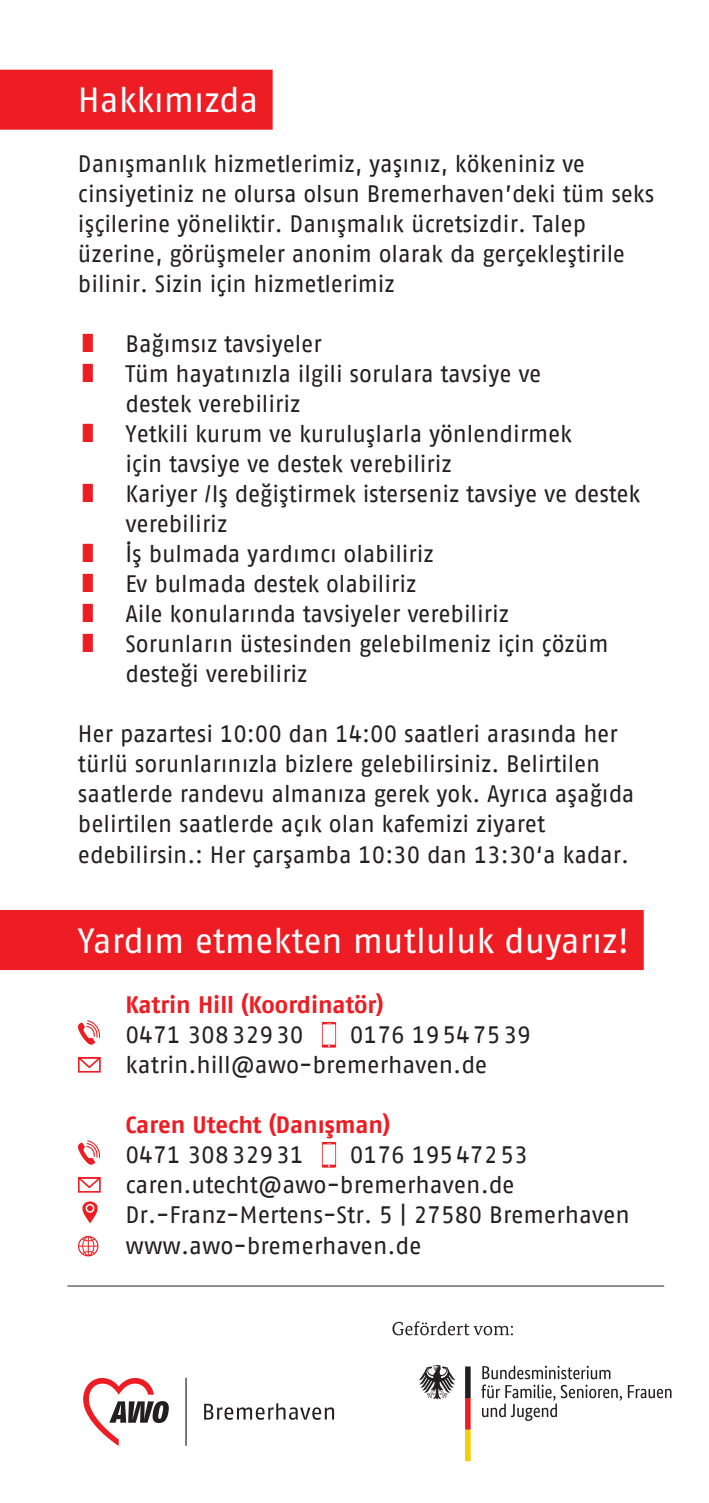
<style>
.page{position:relative;width:709px;height:1503px;background:#fff}
.page>*{position:absolute;margin:0;border:0;box-sizing:border-box;transform-origin:0 0}
.t1{font:35px "Fago Pro";letter-spacing:-.005em;color:#fff}
.t2{font:23.75px/30px "AWO Fago Office";color:#231f20}
.t3{font:700 23.75px/30px "AWO Fago Office";letter-spacing:-.005em;color:#ee1d23}
.s1{font-family:"Fago Pro"}
.s2{font-family:"Fago Pro";font-size:27.5px;color:#ee1d23}
.s3{font-weight:400;color:#231f20}
</style>
<div class="page">
<div style="left:0;top:70px;width:273px;height:60px;background:#ee1d23"></div>
<div style="left:0;top:910px;width:643px;height:60px;background:#ee1d23"></div>
<svg style="left:78px;top:1020px;width:23px;height:25px"></svg>
<svg style="left:322px;top:1022px;width:14px;height:25px"></svg>
<div style="left:78px;top:1057px;width:23px;height:15px;border:2px solid #ee1d23"></div>
<svg style="left:78px;top:1057px;width:23px;height:12px"></svg>
<svg style="left:78px;top:1140px;width:23px;height:25px"></svg>
<svg style="left:322px;top:1142px;width:14px;height:25px"></svg>
<div style="left:78px;top:1177px;width:23px;height:15px;border:2px solid #ee1d23"></div>
<svg style="left:78px;top:1177px;width:23px;height:12px"></svg>
<svg style="left:82px;top:1201px;width:16px;height:22px"></svg>
<svg style="left:78px;top:1236px;width:20px;height:20px"></svg>
<svg style="left:419px;top:1365px;width:36px;height:34px"></svg>
<svg style="left:465px;top:1366px;width:5px;height:95px"></svg>
<svg style="left:481px;top:1365px;width:190px;height:55px"></svg>
<svg style="left:392px;top:1321px;width:121px;height:14px"></svg>
<hr style="left:185px;top:1377px;width:2px;height:68px;background:#231f20">
<svg style="left:83px;top:1377px;width:86px;height:68px"></svg>
<svg style="left:204px;top:1403px;width:130px;height:16px"></svg>
<hr style="left:67px;top:1285px;width:597px;height:1px;background:#231f20">
<h1 class="t1" style="left:78px;top:79px;width:182px">Hakkımızda</h1>
<p class="t2" style="left:78px;top:149px;width:578px">Danı<span class="s1">ş</span>manlık hizmetlerimiz, ya<span class="s1">ş</span>ınız, kökeniniz ve cinsiyetiniz ne olursa olsun Bremerhaven’deki tüm seks i<span class="s1">ş</span>çilerine yöneliktir. Danı<span class="s1">ş</span>malık ücretsizdir. Talep üzerine, görü<span class="s1">ş</span>meler anonim olarak da gerçekle<span class="s1">ş</span>tirile bilinir. Sizin için hizmetlerimiz</p>
<p class="t2" style="left:78px;top:329px;width:245px"><span class="s2">▮</span> Ba<span class="s1">ğ</span>ımsız tavsiyeler</p>
<p class="t2" style="left:78px;top:359px;width:465px"><span class="s2">▮</span> Tüm hayatınızla ilgili sorulara tavsiye ve</p>
<p class="t2" style="left:125px;top:389px;width:176px">destek verebiliriz</p>
<p class="t2" style="left:78px;top:419px;width:496px"><span class="s2">▮</span> Yetkili kurum ve kurulu<span class="s1">ş</span>larla yönlendirmek</p>
<p class="t2" style="left:125px;top:449px;width:328px">için tavsiye ve destek verebiliriz</p>
<p class="t2" style="left:78px;top:479px;width:564px"><span class="s2">▮</span> Kariyer /I<span class="s1">ş</span> de<span class="s1">ğ</span>i<span class="s1">ş</span>tirmek isterseniz tavsiye ve destek</p>
<p class="t2" style="left:125px;top:509px;width:103px">verebiliriz</p>
<p class="t2" style="left:78px;top:539px;width:357px"><span class="s2">▮</span> <span class="s1">İş</span> bulmada yardımcı olabiliriz</p>
<p class="t2" style="left:78px;top:569px;width:340px"><span class="s2">▮</span> Ev bulmada destek olabiliriz</p>
<p class="t2" style="left:78px;top:599px;width:432px"><span class="s2">▮</span> Aile konularında tavsiyeler verebiliriz</p>
<p class="t2" style="left:78px;top:629px;width:532px"><span class="s2">▮</span> Sorunların üstesinden gelebilmeniz için çözüm</p>
<p class="t2" style="left:125px;top:659px;width:183px">deste<span class="s1">ğ</span>i verebiliriz</p>
<p class="t2" style="left:78px;top:719px;width:558px">Her pazartesi 10:00 dan 14:00 saatleri arasında her türlü sorunlarınızla bizlere gelebilirsiniz. Belirtilen saatlerde randevu almanıza gerek yok. Ayrıca a<span class="s1">ş</span>a<span class="s1">ğ</span>ıda belirtilen saatlerde açık olan kafemizi ziyaret edebilirsin.: Her çar<span class="s1">ş</span>amba 10:30 dan 13:30‘a kadar.</p>
<h1 class="t1" style="left:78px;top:919px;width:553px">Yardım etmekten mutluluk duyarız!</h1>
<p class="t3" style="left:125px;top:989px;width:260px">Katrin Hill (Koordinatör)</p>
<p class="t2" style="left:125px;top:1019px;width:180px">0471 30832930</p>
<p class="t2" style="left:125px;top:1019px;width:407px;text-indent:224px">0176 19547539 katrin.hill@awo-bremerhaven.de</p>
<p class="t3" style="left:125px;top:1109px;width:266px">Caren Utecht (Danı<span class="s1">ş</span>man)<br><span class="s3">0471 30832931</span></p>
<p class="t2" style="left:125px;top:1138px;width:506px;text-indent:224px">0176 19547253 caren.utecht@awo-bremerhaven.de<br>Dr.-Franz-Mertens-Str. 5 | 27580 Bremerhaven www.awo-bremerhaven.de</p>
</div>
